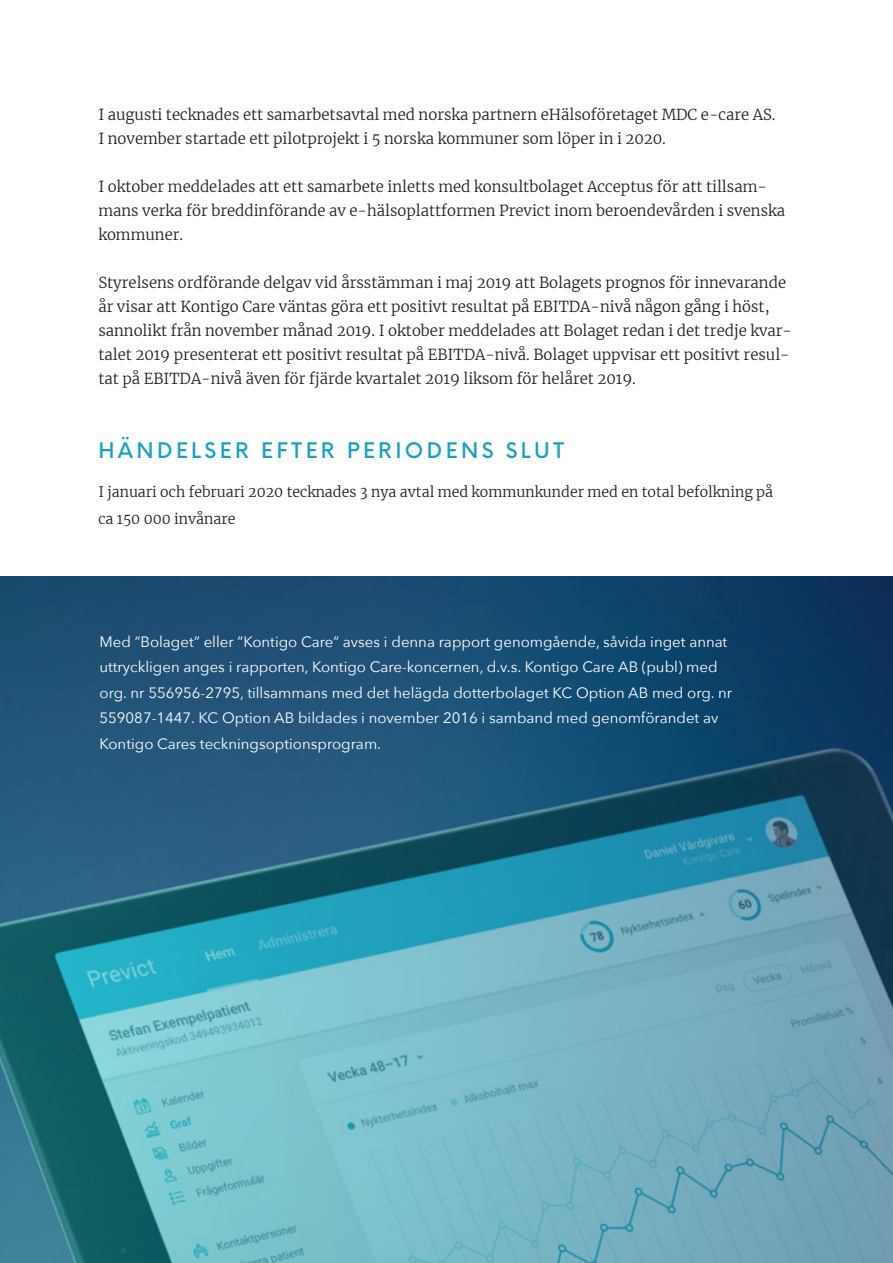
<style>
.page{position:relative;width:893px;height:1263px;background:#fff}
.page>*{position:absolute;margin:0;border:0;box-sizing:border-box;transform-origin:0 0}
.t1{font:500 21px "Neue Einstellung";letter-spacing:.16em;color:#16a2c0}
.t2{font:300 15px/24px "Merriweather";color:#231f20}
.t3{font:15px/25.5px "Avenir Next";color:#fff}
.t4{font:300 14.25px "Merriweather";color:#231f20}
</style>
<div class="page">
<img style="left:1px;top:576px;width:892px;height:687px">
<p class="t2" style="left:98px;top:102px;width:679px">I augusti tecknades ett samarbetsavtal med norska partnern eHälsoföretaget MDC e-care AS.</p>
<p class="t2" style="left:98px;top:126px;width:569px">I november startade ett pilotprojekt i 5 norska kommuner som löper in i 2020.</p>
<p class="t2" style="left:98px;top:174px;width:688px">I oktober meddelades att ett samarbete inletts med konsultbolaget Acceptus för att tillsam&shy;mans verka för breddinförande av e-hälsoplattformen Previct inom beroendevården i svenska kommuner.</p>
<p class="t2" style="left:98px;top:270px;width:695px">Styrelsens ordförande delgav vid årsstämman i maj 2019 att Bolagets prognos för innevarande år visar att Kontigo Care väntas göra ett positivt resultat på EBITDA-nivå någon gång i höst, sannolikt från november månad 2019. I oktober meddelades att Bolaget redan i det tredje kvar&shy;talet 2019 presenterat ett positivt resultat på EBITDA-nivå. Bolaget uppvisar ett positivt resul&shy;tat på EBITDA-nivå även för fjärde kvartalet 2019 liksom för helåret 2019.</p>
<p class="t1" style="left:98px;top:436px;width:468px">HÄNDELSER EFTER PERIODENS SLUT</p>
<p class="t4" style="left:98px;top:481px;width:676px">I januari och februari 2020 tecknades 3 nya avtal med kommunkunder med en total befolkning på</p>
<p class="t4" style="left:98px;top:508px;width:139px">ca 150 000 invånare</p>
<p class="t3" style="left:99px;top:628px;width:634px">Med ”Bolaget” eller ”Kontigo Care” avses i denna rapport genomgående, såvida inget annat uttryckligen anges i rapporten, Kontigo Care-koncernen, d.v.s. Kontigo Care AB (publ) med org. nr 556956-2795, tillsammans med det helägda dotterbolaget KC Option AB med org. nr 559087-1447. KC Option AB bildades i november 2016 i samband med genomförandet av Kontigo Cares teckningsoptionsprogram.</p>
</div>
